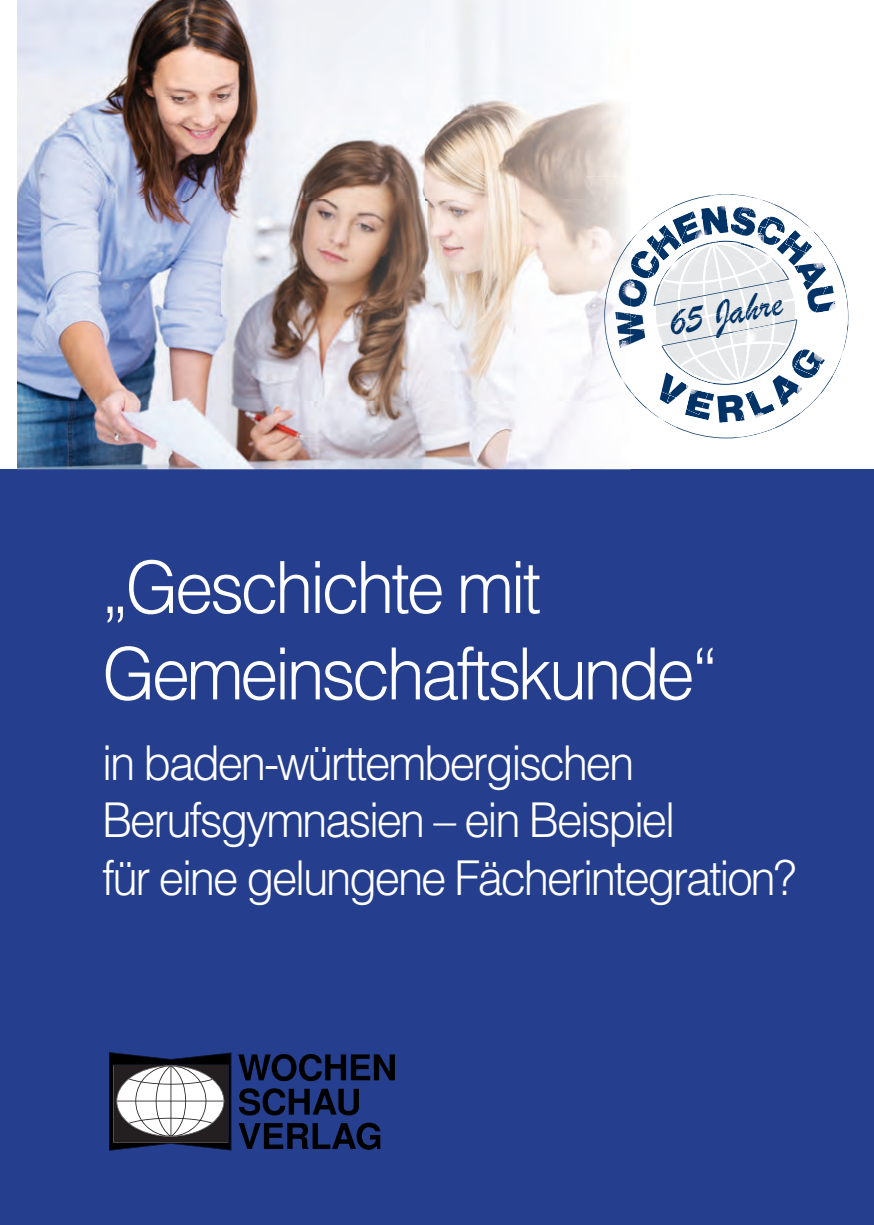
<style>
.page{position:relative;width:874px;height:1225px;background:#fff}
.page>*{position:absolute;margin:0;border:0;box-sizing:border-box;transform-origin:0 0}
.t1{font:300 72px/86.4px "Helvetica";letter-spacing:-.05em;color:#fff;scale:.95 1}
.t2{font:300 48px/57.6px "Helvetica";letter-spacing:-.05em;color:#fff;scale:.95 1}
.t3{font:40px "Brush Script";color:#013366}
</style>
<div class="page">
<div style="left:0;top:469px;width:873px;height:756px;background:#253f8e"></div>
<svg style="left:109px;top:1052px;width:122px;height:98px;background:#7f8087"></svg>
<svg style="left:238px;top:1054px;width:156px;height:27px"></svg>
<svg style="left:239px;top:1088px;width:120px;height:27px"></svg>
<svg style="left:238px;top:1122px;width:142px;height:27px"></svg>
<img style="left:17px;top:0;width:608px;height:469px">
<img style="left:585px;top:177px;width:40px;height:288px">
<img style="left:604px;top:252px;width:8px;height:69px">
<img style="left:602px;top:260px;width:10px;height:51px">
<svg style="left:604px;top:295px;width:2px;height:10px"></svg>
<img style="left:597px;top:321px;width:15px;height:87px">
<img style="left:606px;top:341px;width:6px;height:20px">
<img style="left:609px;top:350px;width:3px;height:27px">
<svg style="left:612px;top:177px;width:237px;height:273px"></svg>
<p class="t3" style="left:664px;top:299px;width:116px;rotate:-11deg">65 Jahre</p>
<h1 class="t1" style="left:102px;top:551px;width:649px">„Geschichte mit<br>Gemeinschaftskunde“</h1>
<p class="t2" style="left:102px;top:738px;width:731px">in baden-württembergischen<br>Berufsgymnasien – ein Beispiel<br>für eine gelungene Fächerintegration?</p>
</div>
